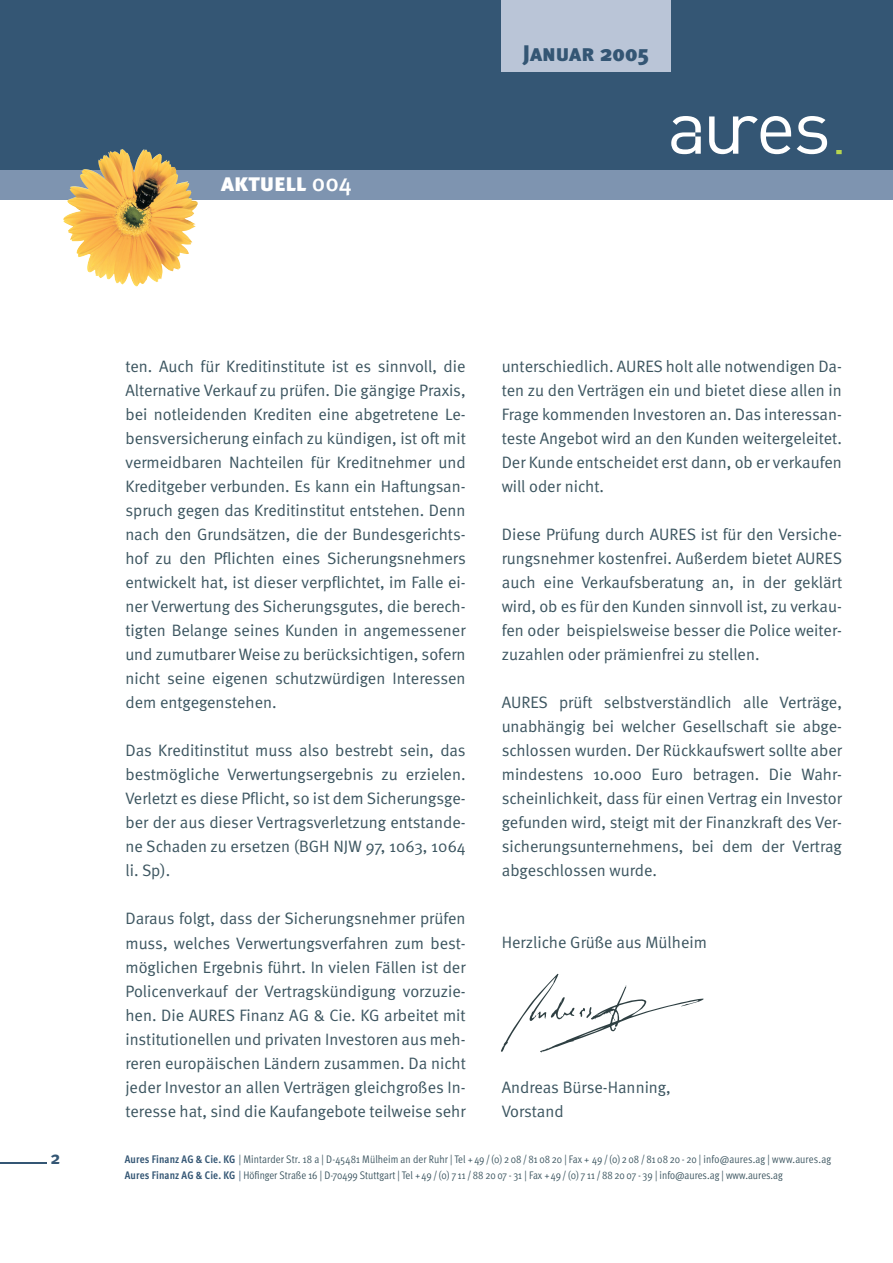
<style>
.page{position:relative;width:893px;height:1263px;background:#fff}
.page>*{position:absolute;margin:0;border:0;box-sizing:border-box;transform-origin:0 0}
.t1{font:24px "Meta Black Caps";color:#fff}
.t2{font:22.5px "Meta Black Caps";color:#345674}
.t3{font:700 18px "Meta";color:#345674}
.t4{font:16.5px/24px "Meta Normal";color:#3c5560;text-align:justify}
.t5{font:10.95px/16.5px "Meta Cond Normal";color:#3c5560}
.s1{font-family:"Meta Medium Caps"}
.s2{font-family:"Meta Cond";font-weight:700;color:#345674}
.s3{color:#345674}
</style>
<div class="page">
<div style="left:0;top:0;width:893px;height:170px;background:#345674"></div>
<div style="left:0;top:170px;width:893px;height:30px;background:#7e94b0"></div>
<div style="left:501px;top:0;width:170px;height:72px;background:#bac5d7"></div>
<svg style="left:836px;top:150px;width:6px;height:4px"></svg>
<svg style="left:709px;top:116px;width:82px;height:38px"></svg>
<svg style="left:797px;top:116px;width:30px;height:38px"></svg>
<svg style="left:671px;top:116px;width:30px;height:38px"></svg>
<hr style="left:0;top:1162px;width:47px;height:2px;background:#345674">
<img style="left:127px;top:149px;width:17px;height:23px">
<svg style="left:501px;top:974px;width:203px;height:78px"></svg>
<h1 class="t1" style="left:221px;top:169px;width:132px">aktuell <span class="s1">004</span></h1>
<h2 class="t2" style="left:523px;top:39px;width:128px">Januar 2005</h2>
<p class="t3" style="left:50px;top:1147px;width:12px">2</p>
<p class="t4" style="left:125px;top:354px;width:342px">ten. Auch für Kreditinstitute ist es sinnvoll, die Alternative Verkauf zu prüfen. Die gängige Praxis, bei notleidenden Krediten eine abgetretene Le&shy;bensversicherung einfach zu kündigen, ist oft mit vermeidbaren Nachteilen für Kreditnehmer und Kreditgeber verbunden. Es kann ein Haftungsan&shy;spruch gegen das Kreditinstitut entstehen. Denn nach den Grundsätzen, die der Bundesgerichts&shy;hof zu den Pflichten eines Sicherungsnehmers entwickelt hat, ist dieser verpflichtet, im Falle ei&shy;ner Verwertung des Sicherungsgutes, die berech&shy;tigten Belange seines Kunden in angemessener und zumutbarer Weise zu berücksichtigen, sofern nicht seine eigenen schutzwürdigen Interessen dem entgegenstehen.</p>
<p class="t4" style="left:125px;top:738px;width:342px">Das Kreditinstitut muss also bestrebt sein, das bestmögliche Verwertungsergebnis zu erzielen.<br>Verletzt es diese Pflicht, so ist dem Sicherungsge&shy;ber der aus dieser Vertragsverletzung entstande&shy;ne Schaden zu ersetzen (BGH NJW 97, 1063, 1064 li. Sp).</p>
<p class="t4" style="left:125px;top:906px;width:342px">Daraus folgt, dass der Sicherungsnehmer prüfen muss, welches Verwertungsverfahren zum best&shy;möglichen Ergebnis führt. In vielen Fällen ist der Policenverkauf der Vertragskündigung vorzuzie&shy;hen. Die AURES Finanz AG &amp; Cie. KG arbeitet mit institutionellen und privaten Investoren aus meh&shy;reren europäischen Ländern zusammen. Da nicht jeder Investor an allen Verträgen gleichgroßes In&shy;teresse hat, sind die Kaufangebote teilweise sehr</p>
<p class="t4" style="left:502px;top:354px;width:342px">unterschiedlich. AURES holt alle notwendigen Da&shy;ten zu den Verträgen ein und bietet diese allen in Frage kommenden Investoren an. Das interessan&shy;teste Angebot wird an den Kunden weitergeleitet.<br>Der Kunde entscheidet erst dann, ob er verkaufen will oder nicht.</p>
<p class="t4" style="left:502px;top:522px;width:342px">Diese Prüfung durch AURES ist für den Versiche&shy;rungsnehmer kostenfrei. Außerdem bietet AURES auch eine Verkaufsberatung an, in der geklärt wird, ob es für den Kunden sinnvoll ist, zu verkau&shy;fen oder beispielsweise besser die Police weiter&shy;zuzahlen oder prämienfrei zu stellen.</p>
<p class="t4" style="left:502px;top:690px;width:342px">AURES prüft selbstverständlich alle Verträge, unabhängig bei welcher Gesellschaft sie abge&shy;schlossen wurden. Der Rückkaufswert sollte aber mindestens 10.000 Euro betragen. Die Wahr&shy;scheinlichkeit, dass für einen Vertrag ein Investor gefunden wird, steigt mit der Finanzkraft des Ver&shy;sicherungsunternehmens, bei dem der Vertrag abgeschlossen wurde.</p>
<p class="t4" style="left:502px;top:930px;width:207px">Herzliche Grüße aus Mülheim</p>
<p class="t4" style="left:502px;top:1074px;width:171px">Andreas Bürse-Hanning,<br>Vorstand</p>
<p class="t5" style="left:125px;top:1151px;width:708px"><span class="s2">Aures Finanz AG &amp; Cie. KG</span> | Mintarder Str. 18 a | D-45481 Mülheim an der Ruhr | Tel + 49 /(0) 2 08 / 81 08 20 | Fax + 49 /(0) 2 08 / 81 08 20 - 20 | info@aures.ag | www.aures.ag<br><span class="s2">Aures Finanz AG &amp; Cie. KG</span> <span class="s3">|</span> Höfinger Straße 16 | D-70499 Stuttgart | Tel + 49 /(0) 7 11/ 88 20 07 - 31 | Fax + 49 /(0) 7 11/ 88 20 07 - 39 | info@aures.ag | www.aures.ag</p>
</div>
